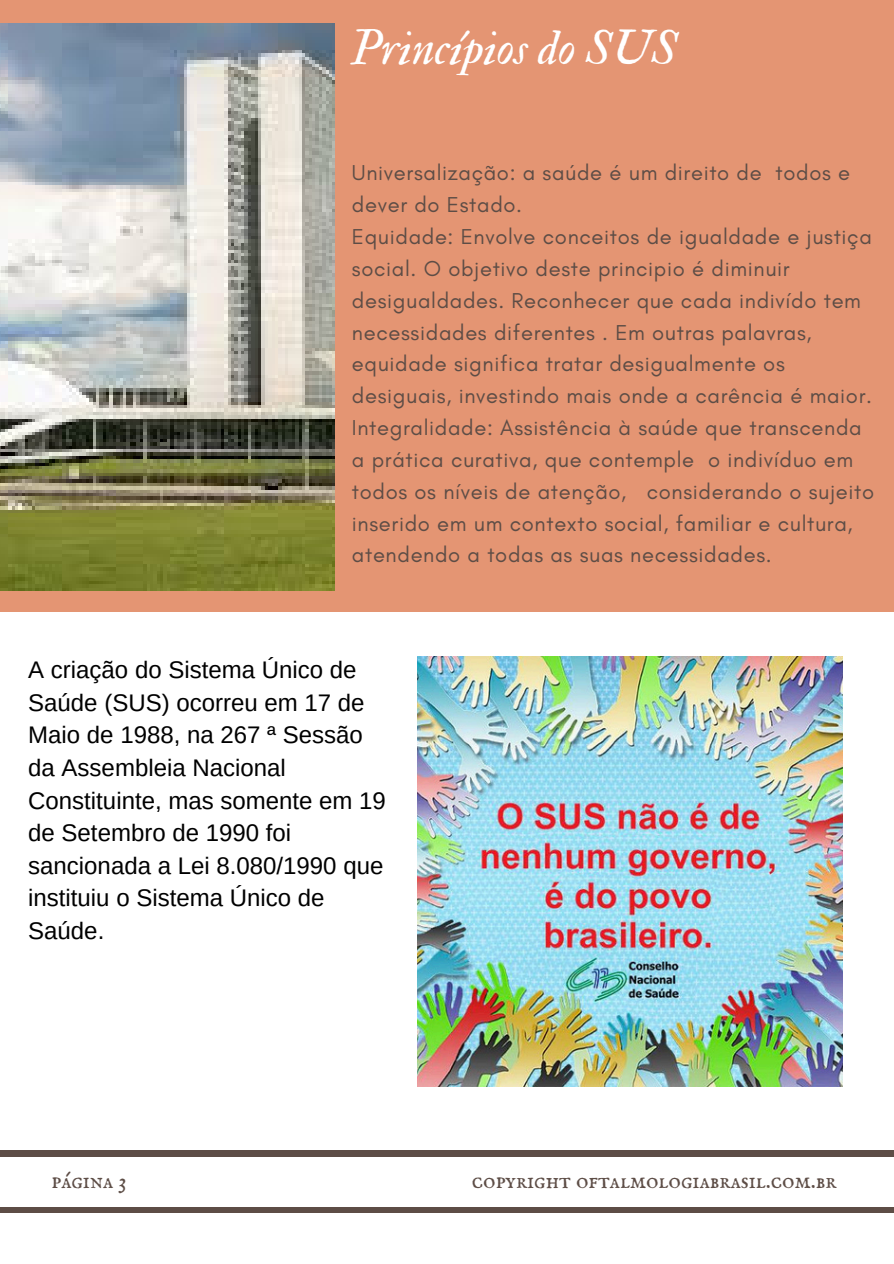
<style>
.page{position:relative;width:894px;height:1264px;background:#fff}
.page>*{position:absolute;margin:0;border:0;box-sizing:border-box;transform-origin:0 0}
.t1{font:48.45px "IM FELL Double Pica Italic";color:#fff}
.t2{font:24px/32.7px "Arimo";color:#000}
.t3{font:23.1px "IM FELL English SC";color:#5d4d46}
.t4{font:21.9px/31.8px "Glacial Indifference";letter-spacing:.03em;color:#5d4d46}
</style>
<div class="page">
<div style="left:0;top:1150px;width:893px;height:6px;background:#5d4d46"></div>
<div style="left:0;top:1206px;width:893px;height:6px;background:#5d4d46"></div>
<div style="left:0;top:0;width:893px;height:611px;background:#e49573"></div>
<img style="left:417px;top:656px;width:425px;height:430px">
<img style="left:0;top:23px;width:334px;height:567px">
<p class="t1" style="left:350px;top:19px;width:328px">Princípios do SUS</p>
<p class="t4" style="left:352px;top:157px;width:499px">Universalização: a saúde é um direito de todos e dever do Estado.</p>
<p class="t4" style="left:352px;top:220px;width:521px">Equidade: Envolve conceitos de igualdade e justiça social. O objetivo deste principio é diminuir desigualdades. Reconhecer que cada indivído tem necessidades diferentes . Em outras palavras, equidade significa tratar desigualmente os desiguais, investindo mais onde a carência é maior.</p>
<h2 class="t4" style="left:352px;top:411px;width:523px">Integralidade: Assistência à saúde que transcenda a prática curativa, que contemple o indivíduo em todos os níveis de atenção, considerando o sujeito inserido em um contexto social, familiar e cultura, atendendo a todas as suas necessidades.</h2>
<h1 class="t2" style="left:28px;top:653px;width:359px">A criação do Sistema Único de<br>Saúde (SUS) ocorreu em 17 de<br>Maio de 1988, na 267 ª Sessão da Assembleia Nacional<br>Constituinte, mas somente em 19 de Setembro de 1990 foi sancionada a Lei 8.080/1990 que instituiu o Sistema Único de<br>Saúde.</h1>
<p class="t3" style="left:51px;top:1167px;width:77px">página 3</p>
<p class="t3" style="left:472px;top:1167px;width:366px">copyright oftalmologiabrasil.com.br</p>
</div>
